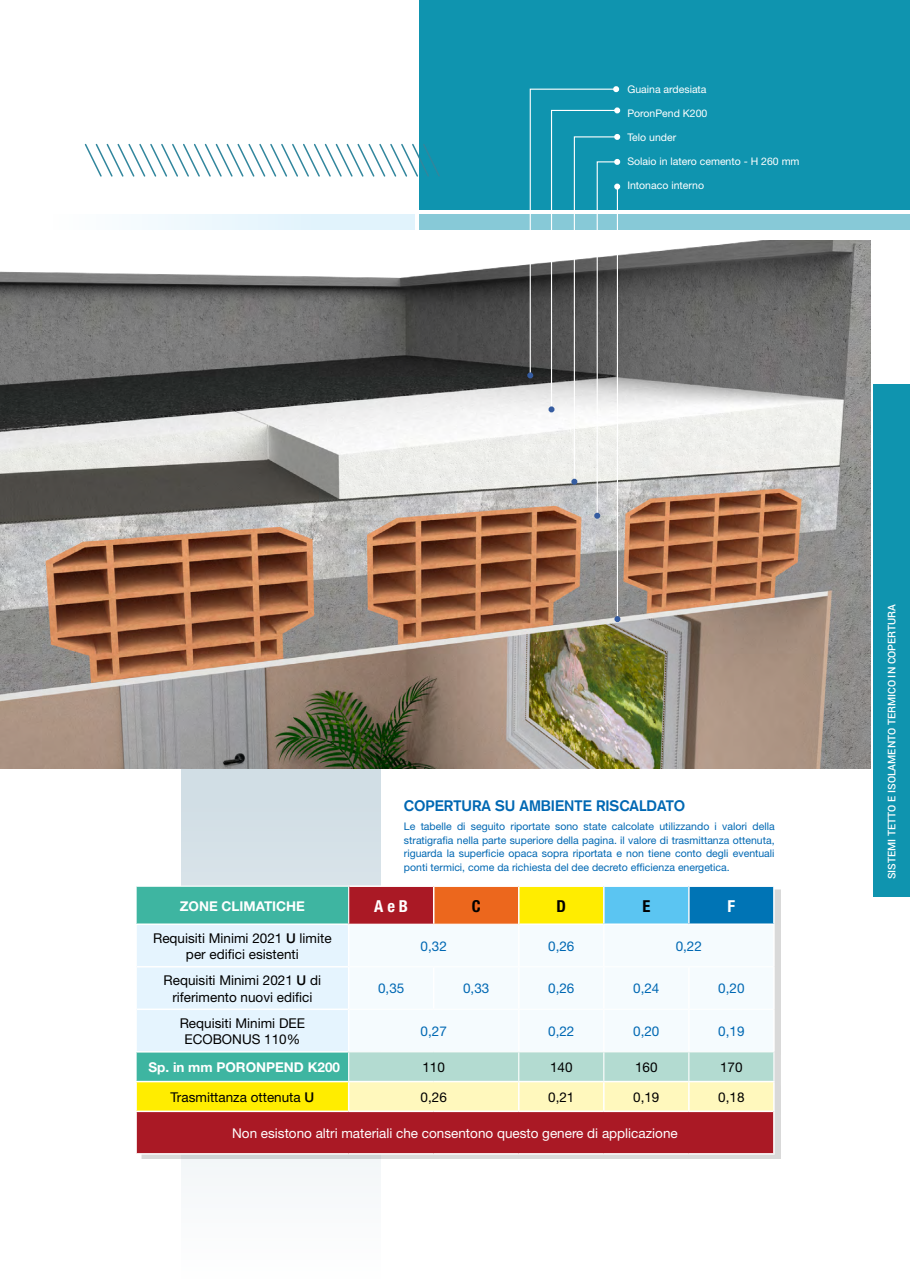
<style>
.page{position:relative;width:910px;height:1280px;background:#fff}
.page>*{position:absolute;margin:0;border:0;box-sizing:border-box;transform-origin:0 0}
.t1{font:700 condensed 16.5px "Helvetica Neue";color:#fff}
.t2{font:700 condensed 16.5px "Helvetica Neue";color:#000}
.t3{font:700 15px "Akzidenz Grotesk";color:#0068b3}
.t4{font:13.5px/16.5px "Helvetica Neue";color:#000;text-align:center}
.t5{font:13.5px "Helvetica Neue";color:#fff}
.t6{font:13.5px "Helvetica Neue";color:#0068b3}
.t7{font:700 13.5px "Helvetica Neue";color:#fff}
.t8{font:10.5px/13.5px "Helvetica Neue";color:#0068b3;text-align:justify}
.t9{font:10.5px "Helvetica Neue";color:#fff}
.t10{font:500 10.5px "Roboto";color:#fff}
.s1{font-weight:500}
</style>
<div class="page">
<div style="left:873px;top:384px;width:37px;height:512px;background:#0f94af"></div>
<div style="left:419px;top:214px;width:491px;height:16px;background:#87c9d7"></div>
<div style="left:419px;top:0;width:491px;height:210px;background:#0f94af"></div>
<div style="left:0;top:214px;width:415px;height:16px;background:linear-gradient(to right,#fff,#dbf1fc)"></div>
<svg style="left:84px;top:143px;width:356px;height:34px"></svg>
<svg style="left:181px;top:768px;width:200px;height:407px;background:#d6e1e7"></svg>
<div style="left:142px;top:889px;width:639px;height:270px;background:#000;opacity:.15"></div>
<div style="left:137px;top:1112px;width:636px;height:41px;background:#aa1925"></div>
<hr style="left:349px;top:885px;width:85px;height:2px;background:#fff">
<hr style="left:773px;top:887px;width:2px;height:36px;background:#fff">
<hr style="left:135px;top:1153px;width:214px;height:1px;background:#fff">
<hr style="left:349px;top:1153px;width:85px;height:1px;background:#fff">
<hr style="left:434px;top:1153px;width:85px;height:1px;background:#fff">
<hr style="left:519px;top:1153px;width:85px;height:1px;background:#fff">
<hr style="left:604px;top:1153px;width:85px;height:1px;background:#fff">
<hr style="left:689px;top:1153px;width:86px;height:1px;background:#fff">
<hr style="left:773px;top:1111px;width:2px;height:42px;background:#fff">
<hr style="left:135px;top:1110px;width:214px;height:2px;background:#fff">
<hr style="left:349px;top:1110px;width:85px;height:2px;background:#fff">
<hr style="left:434px;top:1110px;width:85px;height:2px;background:#fff">
<hr style="left:519px;top:1110px;width:85px;height:2px;background:#fff">
<hr style="left:604px;top:1110px;width:85px;height:2px;background:#fff">
<hr style="left:689px;top:1110px;width:84px;height:2px;background:#fff">
<hr style="left:689px;top:1081px;width:86px;height:1px;background:#fff">
<svg style="left:136px;top:886px;width:638px;height:225px"></svg>
<hr style="left:603px;top:1082px;width:2px;height:28px;background:#fff">
<hr style="left:688px;top:1082px;width:2px;height:28px;background:#fff">
<hr style="left:773px;top:1082px;width:2px;height:29px;background:#fff">
<hr style="left:135px;top:925px;width:2px;height:42px;background:#fff">
<hr style="left:135px;top:967px;width:2px;height:42px;background:#fff">
<hr style="left:135px;top:1009px;width:2px;height:42px;background:#fff">
<hr style="left:135px;top:923px;width:213px;height:2px;background:#fff">
<hr style="left:137px;top:966px;width:211px;height:1px;background:#fff">
<hr style="left:137px;top:1008px;width:211px;height:2px;background:#fff">
<hr style="left:135px;top:1051px;width:213px;height:1px;background:#fff">
<hr style="left:348px;top:925px;width:1px;height:42px;background:#fff">
<hr style="left:348px;top:967px;width:1px;height:42px;background:#fff">
<hr style="left:348px;top:1009px;width:1px;height:42px;background:#fff">
<hr style="left:519px;top:923px;width:85px;height:2px;background:#fff">
<hr style="left:604px;top:923px;width:85px;height:2px;background:#fff">
<hr style="left:689px;top:923px;width:86px;height:2px;background:#fff">
<hr style="left:603px;top:925px;width:2px;height:41px;background:#fff">
<hr style="left:433px;top:967px;width:1px;height:42px;background:#fff">
<hr style="left:518px;top:924px;width:1px;height:42px;background:#fff">
<hr style="left:518px;top:967px;width:1px;height:42px;background:#fff">
<hr style="left:603px;top:967px;width:2px;height:42px;background:#fff">
<hr style="left:518px;top:1010px;width:1px;height:41px;background:#fff">
<hr style="left:603px;top:1010px;width:2px;height:41px;background:#fff">
<hr style="left:348px;top:924px;width:86px;height:1px;background:#fff">
<hr style="left:434px;top:924px;width:84px;height:1px;background:#fff">
<hr style="left:519px;top:966px;width:85px;height:1px;background:#fff">
<hr style="left:604px;top:966px;width:85px;height:1px;background:#fff">
<hr style="left:349px;top:966px;width:85px;height:1px;background:#fff">
<hr style="left:349px;top:1009px;width:85px;height:1px;background:#fff">
<hr style="left:434px;top:1009px;width:85px;height:1px;background:#fff">
<hr style="left:434px;top:966px;width:85px;height:1px;background:#fff">
<hr style="left:519px;top:1009px;width:85px;height:1px;background:#fff">
<hr style="left:604px;top:1009px;width:85px;height:1px;background:#fff">
<hr style="left:348px;top:1051px;width:86px;height:1px;background:#fff">
<hr style="left:434px;top:1051px;width:85px;height:1px;background:#fff">
<hr style="left:519px;top:1051px;width:85px;height:1px;background:#fff">
<hr style="left:604px;top:1051px;width:85px;height:1px;background:#fff">
<hr style="left:773px;top:925px;width:2px;height:42px;background:#fff">
<hr style="left:688px;top:967px;width:2px;height:42px;background:#fff">
<hr style="left:688px;top:1010px;width:2px;height:41px;background:#fff">
<hr style="left:773px;top:967px;width:2px;height:42px;background:#fff">
<hr style="left:773px;top:1009px;width:2px;height:42px;background:#fff">
<hr style="left:689px;top:966px;width:84px;height:1px;background:#fff">
<hr style="left:689px;top:1009px;width:84px;height:1px;background:#fff">
<hr style="left:689px;top:1051px;width:85px;height:1px;background:#fff">
<img style="left:0;top:240px;width:870px;height:528px">
<svg style="left:527px;top:86px;width:93px;height:536px"></svg>
<p class="t9" style="left:627px;top:83px;width:81px">Guaina ardesiata</p>
<p class="t9" style="left:627px;top:107px;width:81px">PoronPend K200</p>
<p class="t9" style="left:627px;top:131px;width:50px">Telo under</p>
<p class="t9" style="left:627px;top:155px;width:174px">Solaio in latero cemento - H 260 mm</p>
<p class="t9" style="left:627px;top:179px;width:78px">Intonaco interno</p>
<h2 class="t3" style="left:404px;top:796px;width:283px">COPERTURA SU AMBIENTE RISCALDATO</h2>
<p class="t8" style="left:404px;top:819px;width:372px">Le tabelle di seguito riportate sono state calcolate utilizzando i valori della stratigrafia nella parte superiore della pagina. il valore di trasmittanza ottenuta, riguarda la superficie opaca sopra riportata e non tiene conto degli eventuali ponti termici, come da richiesta del dee decreto efficienza energetica.</p>
<p class="t7" style="left:180px;top:897px;width:127px">ZONE CLIMATICHE</p>
<h1 class="t1" style="left:374px;top:896px;width:35px">A e B</h1>
<h1 class="t2" style="left:472px;top:896px;width:10px">C</h1>
<h1 class="t2" style="left:557px;top:896px;width:11px">D</h1>
<h1 class="t2" style="left:642px;top:896px;width:9px">E</h1>
<h1 class="t1" style="left:728px;top:896px;width:9px">F</h1>
<p class="t4" style="left:153px;top:929px;width:180px">Requisiti Minimi 2021 <span class="s1">U</span> limite per edifici esistenti</p>
<p class="t6" style="left:421px;top:938px;width:28px">0,32</p>
<p class="t6" style="left:548px;top:938px;width:28px">0,26</p>
<p class="t6" style="left:676px;top:938px;width:28px">0,22</p>
<p class="t4" style="left:164px;top:972px;width:159px">Requisiti Minimi 2021 <span class="s1">U</span> di riferimento nuovi edifici</p>
<p class="t6" style="left:378px;top:980px;width:28px">0,35</p>
<p class="t6" style="left:463px;top:980px;width:28px">0,33</p>
<p class="t6" style="left:548px;top:980px;width:28px">0,26</p>
<p class="t6" style="left:633px;top:980px;width:28px">0,24</p>
<p class="t6" style="left:718px;top:980px;width:28px">0,20</p>
<p class="t4" style="left:180px;top:1014px;width:127px">Requisiti Minimi DEE<br>ECOBONUS 110%</p>
<p class="t6" style="left:421px;top:1023px;width:28px">0,27</p>
<p class="t6" style="left:548px;top:1023px;width:28px">0,22</p>
<p class="t6" style="left:633px;top:1023px;width:28px">0,20</p>
<p class="t6" style="left:718px;top:1023px;width:28px">0,19</p>
<p class="t7" style="left:148px;top:1059px;width:193px">Sp. in mm PORONPEND K200</p>
<p class="t4" style="left:422px;top:1059px;width:24px">110</p>
<p class="t4" style="left:550px;top:1059px;width:24px">140</p>
<p class="t4" style="left:635px;top:1059px;width:24px">160</p>
<p class="t4" style="left:720px;top:1059px;width:24px">170</p>
<p class="t4" style="left:170px;top:1088px;width:145px">Trasmittanza ottenuta <span class="s1">U</span></p>
<p class="t4" style="left:421px;top:1088px;width:28px">0,26</p>
<p class="t4" style="left:548px;top:1088px;width:28px">0,21</p>
<p class="t4" style="left:633px;top:1088px;width:28px">0,19</p>
<p class="t4" style="left:718px;top:1088px;width:28px">0,18</p>
<p class="t5" style="left:232px;top:1125px;width:447px">Non esistono altri materiali che consentono questo genere di applicazione</p>
<p class="t10" style="left:884px;top:879px;width:277px;rotate:-90deg">SISTEMI TETTO E ISOLAMENTO TERMICO IN COPERTURA</p>
</div>
